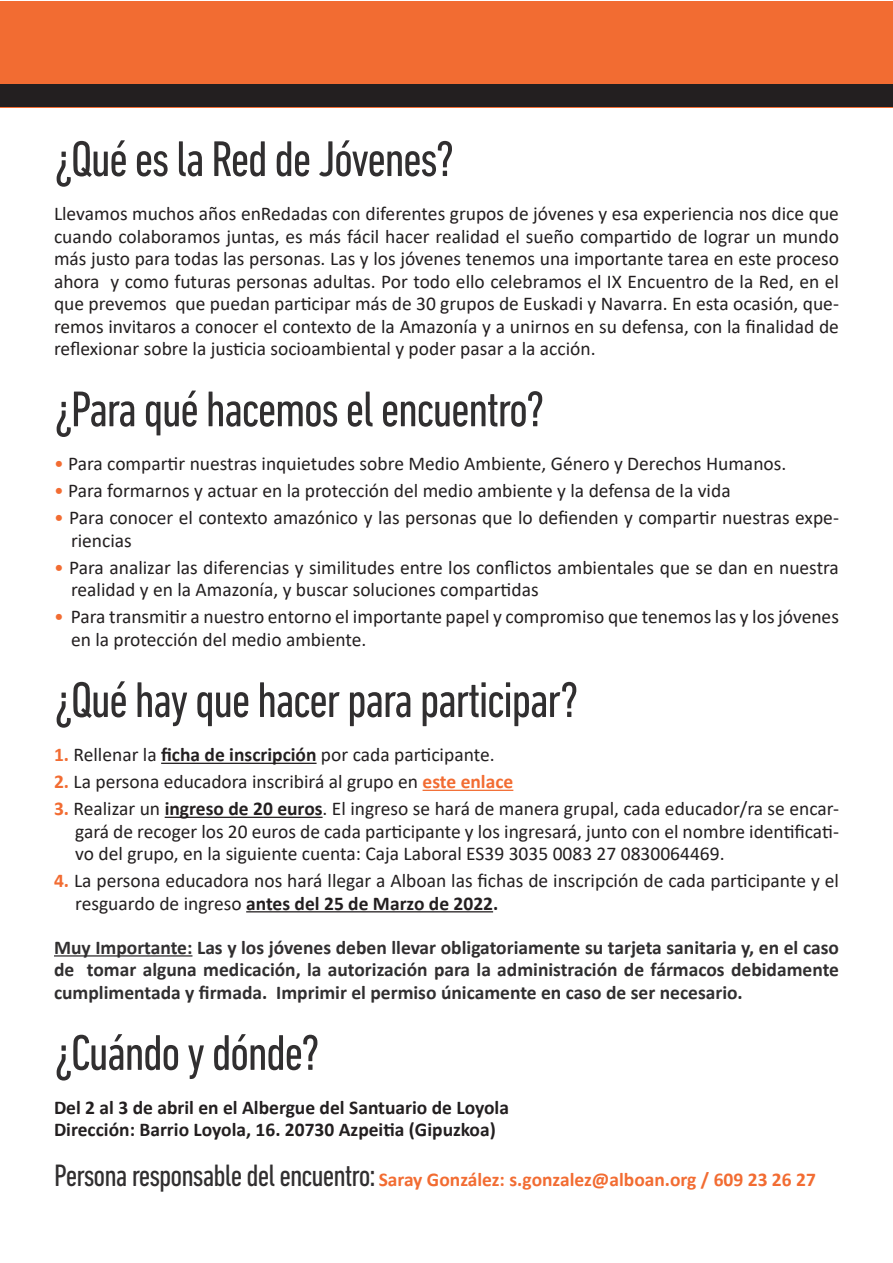
<style>
.page{position:relative;width:893px;height:1263px;background:#fff}
.page>*{position:absolute;margin:0;border:0;box-sizing:border-box;transform-origin:0 0}
.t1{font:condensed 51px "DIN Next LT Pro";letter-spacing:-.03em;color:#312f30}
.t2{font:19.5px/22.5px "Calibri";color:#231f20}
.t3{font:700 19.5px/22.5px "Calibri";color:#312f30;text-align:justify}
.t4{font:700 19.5px "Calibri";color:#231f20}
.t5{font:700 19.5px "Calibri";color:#f26c32}
.s1{color:#f26c32}
.s2{font-weight:700;color:#f26c32}
.s3{font-weight:700}
.s4{font-family:"DIN Next LT Pro";font-weight:400;font-stretch:condensed;font-size:31.5px;color:#312f30}
</style>
<div class="page">
<div style="left:1px;top:1px;width:892px;height:107px;background:#f26c32"></div>
<div style="left:0;top:84px;width:893px;height:23px;background:#231f20"></div>
<hr style="left:161px;top:763px;width:156px;height:1px;background:#231f20">
<hr style="left:423px;top:790px;width:90px;height:1px;background:#f26c32">
<hr style="left:165px;top:817px;width:158px;height:1px;background:#231f20">
<hr style="left:246px;top:911px;width:247px;height:1px;background:#231f20">
<hr style="left:54px;top:955px;width:138px;height:1px;background:#312f30">
<p class="t1" style="left:54px;top:130px;width:402px">¿Qué es la Red de Jóvenes?</p>
<p class="t2" style="left:54px;top:202px;width:786px;text-align:justify">Llevamos muchos años enRedadas con diferentes grupos de jóvenes y esa experiencia nos dice que cuando colaboramos juntas, es más fácil hacer realidad el sueño compartido de lograr un mundo más justo para todas las personas. Las y los jóvenes tenemos una importante tarea en este proceso ahora y como futuras personas adultas. Por todo ello celebramos el IX Encuentro de la Red, en el que prevemos que puedan participar más de 30 grupos de Euskadi y Navarra. En esta ocasión, que&shy;remos invitaros a conocer el contexto de la Amazonía y a unirnos en su defensa, con la finalidad de reflexionar sobre la justicia socioambiental y poder pasar a la acción.</p>
<p class="t1" style="left:54px;top:380px;width:492px">¿Para qué hacemos el encuentro?</p>
<p class="t2" style="left:54px;top:452px;width:734px"><span class="s1">•</span> Para compartir nuestras inquietudes sobre Medio Ambiente, Género y Derechos Humanos.</p>
<p class="t2" style="left:54px;top:479px;width:678px"><span class="s1">•</span> Para formarnos y actuar en la protección del medio ambiente y la defensa de la vida</p>
<p class="t2" style="left:71px;top:506px;width:769px;text-indent:-17px"><span class="s1">•</span> Para conocer el contexto amazónico y las personas que lo defienden y compartir nuestras expe&shy;riencias</p>
<p class="t2" style="left:71px;top:556px;width:769px;text-indent:-17px"><span class="s1">•</span> Para analizar las diferencias y similitudes entre los conflictos ambientales que se dan en nuestra realidad y en la Amazonía, y buscar soluciones compartidas</p>
<p class="t2" style="left:71px;top:605px;width:769px;text-indent:-17px"><span class="s1">•</span> Para transmitir a nuestro entorno el importante papel y compromiso que tenemos las y los jóvenes en la protección del medio ambiente.</p>
<p class="t1" style="left:54px;top:671px;width:526px">¿Qué hay que hacer para participar?</p>
<p class="t2" style="left:54px;top:743px;width:442px"><span class="s2">1.</span> Rellenar la <span class="s3">ficha de inscripción</span> por cada participante.</p>
<p class="t2" style="left:54px;top:770px;width:461px"><span class="s2">2.</span> La persona educadora inscribirá al grupo en <span class="s2">este enlace</span></p>
<p class="t2" style="left:75px;top:797px;width:765px;text-align:justify;text-indent:-21px"><span class="s2">3.</span> Realizar un <span class="s3">ingreso de 20 euros</span>. El ingreso se hará de manera grupal, cada educador/ra se encar&shy;gará de recoger los 20 euros de cada participante y los ingresará, junto con el nombre identificati&shy;vo del grupo, en la siguiente cuenta: Caja Laboral ES39 3035 0083 27 0830064469.</p>
<p class="t2" style="left:75px;top:869px;width:765px;text-indent:-21px"><span class="s2">4.</span> La persona educadora nos hará llegar a Alboan las fichas de inscripción de cada participante y el resguardo de ingreso <span class="s3">antes del 25 de Marzo de 2022.</span></p>
<p class="t3" style="left:54px;top:936px;width:786px">Muy Importante: Las y los jóvenes deben llevar obligatoriamente su tarjeta sanitaria y, en el caso de tomar alguna medicación, la autorización para la administración de fármacos debidamente cumplimentada y firmada. Imprimir el permiso únicamente en caso de ser necesario.</p>
<p class="t1" style="left:54px;top:1024px;width:268px">¿Cuándo y dónde?</p>
<p class="t4" style="left:54px;top:1094px;width:456px">Del 2 al 3 de abril en el Albergue del Santuario de Loyola</p>
<p class="t4" style="left:54px;top:1116px;width:443px">Dirección: Barrio Loyola, 16. 20730 Azpeitia (Gipuzkoa)</p>
<p class="t5" style="left:54px;top:1166px;width:763px"><span class="s4">Persona responsable del encuentro:</span> Saray González: s.gonzalez@alboan.org / 609 23 26 27</p>
</div>
